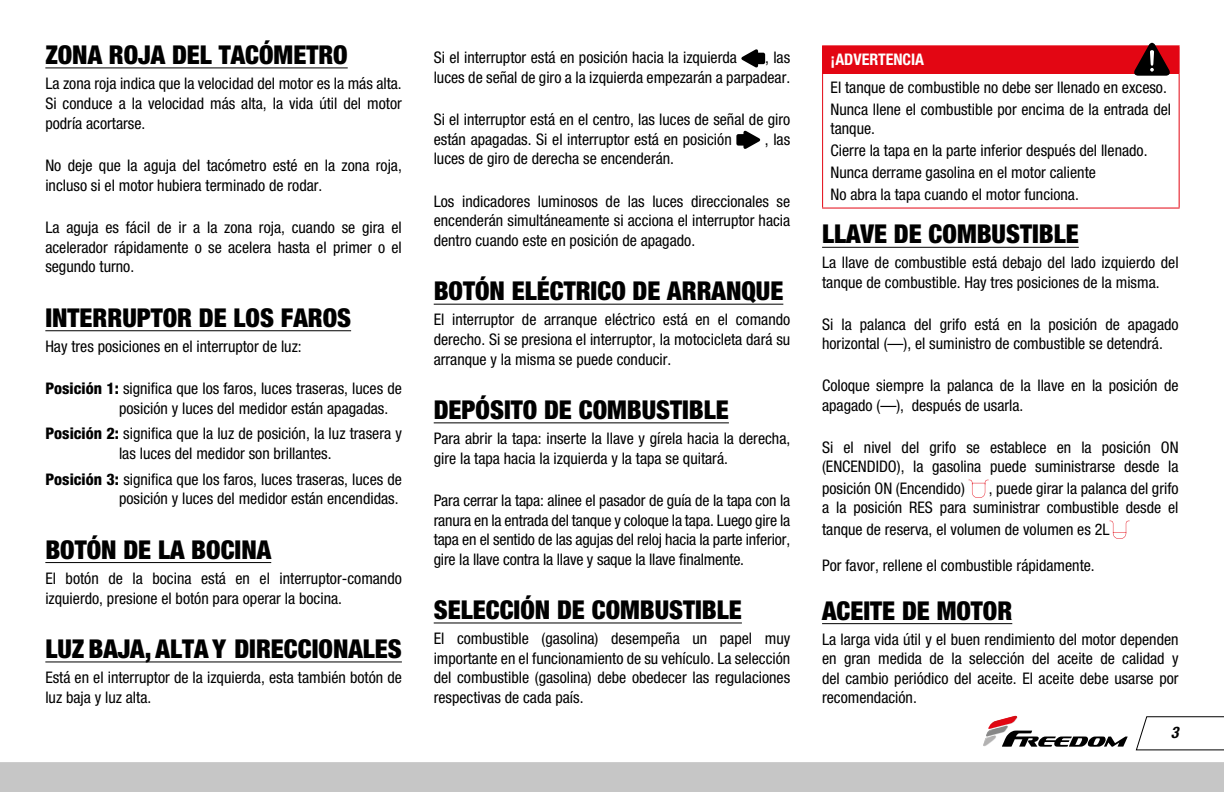
<style>
.page{position:relative;width:1224px;height:792px;background:#fff}
.page>*{position:absolute;margin:0;border:0;box-sizing:border-box;transform-origin:0 0}
.t1{font:900 condensed 26px "Helvetica Neue LT Std";color:#000}
.t2{font:condensed 16px/19.6px "Helvetica Neue LT Std";color:#000}
.t3{font:700 condensed 16px "Helvetica Neue LT Std";color:#fff}
.t4{font:italic 700 condensed 16px "Helvetica Neue LT Std";color:#000}
.s1{font-weight:800}
</style>
<div class="page">
<svg style="left:0;top:562px;width:1224px;height:230px"></svg>
<svg style="left:1135px;top:715px;width:89px;height:36px"></svg>
<hr style="left:45px;top:67px;width:303px;height:1px;background:#000">
<hr style="left:45px;top:330px;width:306px;height:1px;background:#000">
<hr style="left:45px;top:562px;width:226px;height:1px;background:#000">
<hr style="left:45px;top:661px;width:357px;height:1px;background:#000">
<hr style="left:434px;top:304px;width:349px;height:1px;background:#000">
<hr style="left:434px;top:422px;width:295px;height:1px;background:#000">
<hr style="left:434px;top:622px;width:308px;height:1px;background:#000">
<svg style="left:741px;top:49px;width:24px;height:19px"></svg>
<svg style="left:736px;top:131px;width:24px;height:18px"></svg>
<hr style="left:822px;top:247px;width:257px;height:1px;background:#000">
<hr style="left:822px;top:623px;width:190px;height:1px;background:#000">
<div style="left:823px;top:46px;width:356px;height:27px;background:#e30613"></div>
<hr style="left:822px;top:45px;width:358px;height:1px;background:#e30613">
<svg style="left:822px;top:46px;width:1px;height:27px"></svg>
<svg style="left:1179px;top:46px;width:1px;height:27px"></svg>
<hr style="left:822px;top:73px;width:1px;height:135px;background:#e30613">
<hr style="left:1179px;top:73px;width:1px;height:135px;background:#e30613">
<hr style="left:822px;top:208px;width:358px;height:1px;background:#e30613">
<svg style="left:969px;top:480px;width:20px;height:18px"></svg>
<svg style="left:1109px;top:521px;width:21px;height:18px"></svg>
<svg style="left:1134px;top:43px;width:36px;height:33px"></svg>
<h1 class="t1" style="left:45px;top:39px;width:304px">ZONA ROJA DEL TACÓMETRO</h1>
<p class="t2" style="left:45px;top:74px;width:358px;text-align:justify">La zona roja indica que la velocidad del motor es la más alta.<br>Si conduce a la velocidad más alta, la vida útil del motor podría acortarse.</p>
<p class="t2" style="left:45px;top:155px;width:358px">No deje que la aguja del tacómetro esté en la zona roja, incluso si el motor hubiera terminado de rodar.</p>
<p class="t2" style="left:45px;top:217px;width:358px;text-align:justify">La aguja es fácil de ir a la zona roja, cuando se gira el acelerador rápidamente o se acelera hasta el primer o el segundo turno.</p>
<h1 class="t1" style="left:45px;top:301px;width:307px">INTERRUPTOR DE LOS FAROS</h1>
<p class="t2" style="left:45px;top:337px;width:258px">Hay tres posiciones en el interruptor de luz:</p>
<p class="t2" style="left:119px;top:379px;width:284px;text-indent:-74px"><span class="s1">Posición 1:</span> significa que los faros, luces traseras, luces de posición y luces del medidor están apagadas.</p>
<p class="t2" style="left:45px;top:424px;width:358px;text-align:center"><span class="s1">Posición 2:</span> significa que la luz de posición, la luz trasera y las luces del medidor son brillantes.</p>
<p class="t2" style="left:45px;top:469px;width:358px;text-align:right"><span class="s1">Posición 3:</span> significa que los faros, luces traseras, luces de posición y luces del medidor están encendidas.</p>
<h1 class="t1" style="left:45px;top:533px;width:227px">BOTÓN DE LA BOCINA</h1>
<p class="t2" style="left:45px;top:568px;width:358px">El botón de la bocina está en el interruptor-comando izquierdo, presione el botón para operar la bocina.</p>
<h1 class="t1" style="left:45px;top:633px;width:358px">LUZ BAJA, ALTA Y DIRECCIONALES</h1>
<p class="t2" style="left:45px;top:668px;width:358px">Está en el interruptor de la izquierda, esta también botón de luz baja y luz alta.</p>
<p class="t2" style="left:434px;top:48px;width:305px">Si el interruptor está en posición hacia la izquierda</p>
<p class="t2" style="left:434px;top:48px;width:358px;text-align:right">, las<br>luces de señal de giro a la izquierda empezarán a parpadear.</p>
<p class="t2" style="left:434px;top:110px;width:358px">Si el interruptor está en el centro, las luces de señal de giro están apagadas. Si el interruptor está en posición</p>
<p class="t2" style="left:765px;top:129px;width:27px">, las</p>
<p class="t2" style="left:434px;top:149px;width:242px">luces de giro de derecha se encenderán.</p>
<p class="t2" style="left:434px;top:191px;width:358px;text-align:justify">Los indicadores luminosos de las luces direccionales se encenderán simultáneamente si acciona el interruptor hacia dentro cuando este en posición de apagado.</p>
<h1 class="t1" style="left:434px;top:275px;width:351px">BOTÓN ELÉCTRICO DE ARRANQUE</h1>
<p class="t2" style="left:434px;top:310px;width:358px;text-align:justify">El interruptor de arranque eléctrico está en el comando derecho. Si se presiona el interruptor, la motocicleta dará su arranque y la misma se puede conducir.</p>
<h1 class="t1" style="left:434px;top:394px;width:297px">DEPÓSITO DE COMBUSTIBLE</h1>
<p class="t2" style="left:434px;top:429px;width:358px">Para abrir la tapa: inserte la llave y gírela hacia la derecha, gire la tapa hacia la izquierda y la tapa se quitará.</p>
<p class="t2" style="left:434px;top:490px;width:358px;text-align:justify">Para cerrar la tapa: alinee el pasador de guía de la tapa con la ranura en la entrada del tanque y coloque la tapa. Luego gire la tapa en el sentido de las agujas del reloj hacia la parte inferior, gire la llave contra la llave y saque la llave finalmente.</p>
<h1 class="t1" style="left:434px;top:594px;width:310px">SELECCIÓN DE COMBUSTIBLE</h1>
<p class="t2" style="left:434px;top:629px;width:358px;text-align:justify">El combustible (gasolina) desempeña un papel muy importante en el funcionamiento de su vehículo. La selección del combustible (gasolina) debe obedecer las regulaciones respectivas de cada país.</p>
<p class="t3" style="left:831px;top:50px;width:95px">¡ADVERTENCIA</p>
<p class="t2" style="left:831px;top:76px;width:342px;line-height:22px">El tanque de combustible no debe ser llenado en exceso.<br>Nunca llene el combustible por encima de la entrada del</p>
<p class="t2" style="left:831px;top:117px;width:318px;line-height:22px">tanque.<br>Cierre la tapa en la parte inferior después del llenado.<br>Nunca derrame gasolina en el motor caliente<br>No abra la tapa cuando el motor funciona.</p>
<h1 class="t1" style="left:822px;top:218px;width:258px">LLAVE DE COMBUSTIBLE</h1>
<p class="t2" style="left:822px;top:253px;width:358px">La llave de combustible está debajo del lado izquierdo del tanque de combustible. Hay tres posiciones de la misma.</p>
<p class="t2" style="left:822px;top:314px;width:358px">Si la palanca del grifo está en la posición de apagado horizontal (—), el suministro de combustible se detendrá.</p>
<p class="t2" style="left:822px;top:376px;width:358px">Coloque siempre la palanca de la llave en la posición de apagado (—), después de usarla.</p>
<p class="t2" style="left:822px;top:437px;width:358px">Si el nivel del grifo se establece en la posición ON (ENCENDIDO), la gasolina puede suministrarse desde la</p>
<p class="t2" style="left:822px;top:478px;width:144px">posición ON (Encendido)</p>
<p class="t2" style="left:822px;top:478px;width:358px;text-align:right">, puede girar la palanca del grifo<br>a la posición RES para suministrar combustible desde el</p>
<p class="t2" style="left:822px;top:519px;width:289px">tanque de reserva, el volumen de volumen es 2L</p>
<p class="t2" style="left:822px;top:556px;width:274px">Por favor, rellene el combustible rápidamente.</p>
<h1 class="t1" style="left:822px;top:594px;width:192px">ACEITE DE MOTOR</h1>
<p class="t2" style="left:822px;top:629px;width:358px;text-align:justify">La larga vida útil y el buen rendimiento del motor dependen en gran medida de la selección del aceite de calidad y del cambio periódico del aceite. El aceite debe usarse por recomendación.</p>
<p class="t4" style="left:1171px;top:723px;width:9px">3</p>
</div>
